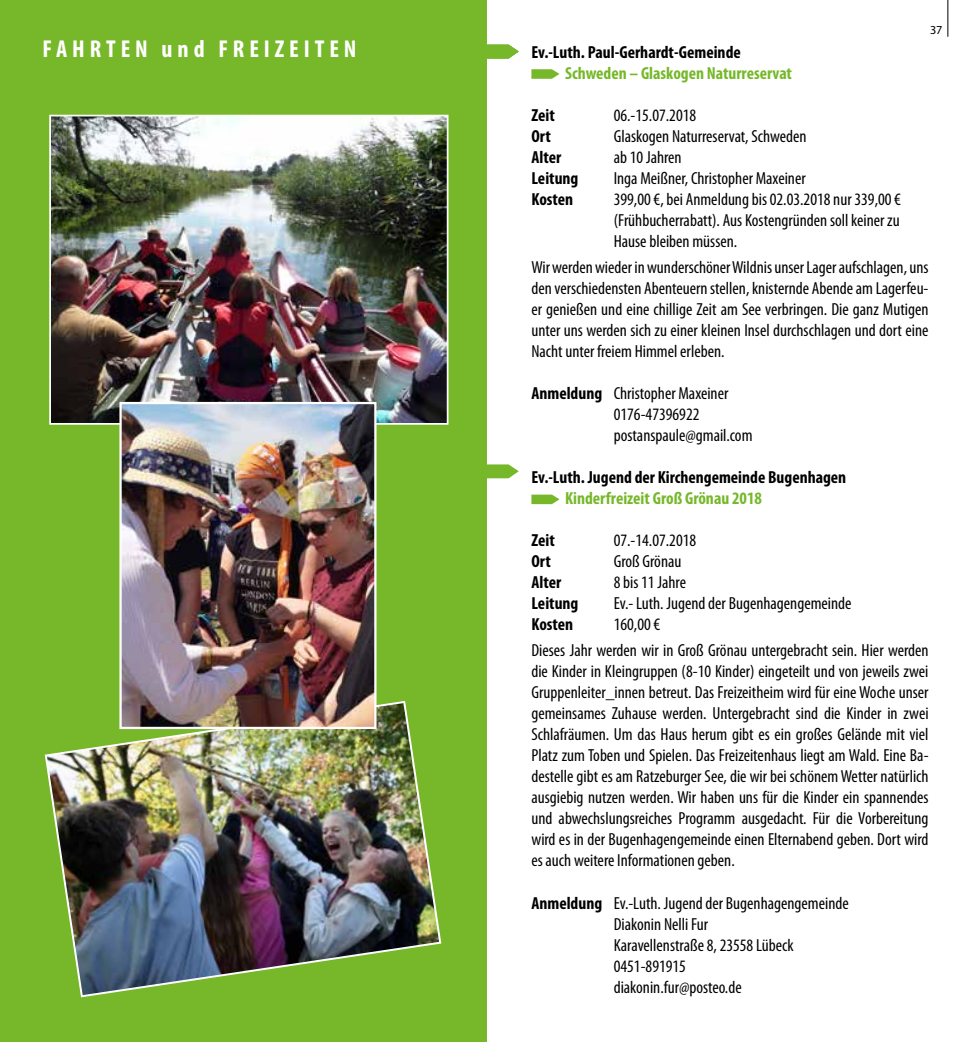
<style>
.page{position:relative;width:973px;height:1042px;background:#fff}
.page>*{position:absolute;margin:0;border:0;box-sizing:border-box;transform-origin:0 0}
.t1{font:700 condensed 24.5px "Myriad Pro";letter-spacing:.2em;color:#fff}
.t2{font:condensed 17.5px/21px "Myriad Pro";color:#000;text-align:justify}
.t3{font:700 condensed 17.5px "Myriad Pro";color:#000}
.t4{font:700 condensed 17.5px "Myriad Pro";color:#76b82a}
.t5{font:12.25px "Myriad";color:#000}
.s1{font-weight:700}
</style>
<div class="page">
<hr style="left:947px;top:0;width:1px;height:37px;background:#000">
<div style="left:0;top:0;width:486px;height:1042px;background:#76b82a"></div>
<img style="left:52px;top:118px;width:393px;height:304px">
<div style="left:49px;top:115px;width:399px;height:310px;border:2px solid #fff"></div>
<img style="left:44px;top:700px;width:398px;height:298px">
<img style="left:122px;top:405px;width:251px;height:321px">
<div style="left:119px;top:402px;width:257px;height:327px;border:2px solid #fff"></div>
<svg style="left:486px;top:45px;width:32px;height:14px"></svg>
<svg style="left:486px;top:464px;width:32px;height:14px"></svg>
<svg style="left:531px;top:69px;width:28px;height:10px"></svg>
<svg style="left:531px;top:494px;width:28px;height:10px"></svg>
<p class="t5" style="left:929px;top:24px;width:14px">37</p>
<h1 class="t1" style="left:42px;top:33px;width:315px">FAHRTEN und FREIZEITEN</h1>
<p class="t3" style="left:531px;top:41px;width:211px">Ev.-Luth. Paul-Gerhardt-Gemeinde</p>
<p class="t4" style="left:565px;top:62px;width:228px">Schweden – Glaskogen Naturreservat</p>
<p class="t3" style="left:531px;top:104px;width:25px">Zeit</p>
<p class="t2" style="left:613px;top:104px;width:84px">06.-15.07.2018</p>
<p class="t3" style="left:531px;top:125px;width:21px">Ort</p>
<p class="t2" style="left:613px;top:125px;width:194px">Glaskogen Naturreservat, Schweden</p>
<p class="t3" style="left:531px;top:146px;width:31px">Alter</p>
<p class="t2" style="left:613px;top:146px;width:69px">ab 10 Jahren</p>
<p class="t3" style="left:531px;top:167px;width:48px">Leitung</p>
<p class="t2" style="left:613px;top:167px;width:193px">Inga Meißner, Christopher Maxeiner</p>
<p class="t3" style="left:531px;top:188px;width:43px">Kosten</p>
<p class="t2" style="left:613px;top:188px;width:289px">399,00 €, bei Anmeldung bis 02.03.2018 nur 339,00 € (Frühbucherrabatt). Aus Kostengründen soll keiner zu Hause bleiben müssen.</p>
<p class="t2" style="left:531px;top:257px;width:398px">Wir werden wieder in wunderschöner Wildnis unser Lager aufschlagen, uns den verschiedensten Abenteuern stellen, knisternde Abende am Lagerfeu&shy;er genießen und eine chillige Zeit am See verbringen. Die ganz Mutigen unter uns werden sich zu einer kleinen Insel durchschlagen und dort eine Nacht unter freiem Himmel erleben.</p>
<p class="t2" style="left:613px;top:383px;width:140px;text-align:left;text-indent:-82px"><span class="s1">Anmeldung</span> Christopher Maxeiner<br>0176-47396922 postanspaule@gmail.com</p>
<p class="t3" style="left:531px;top:466px;width:316px">Ev.-Luth. Jugend der Kirchengemeinde Bugenhagen</p>
<p class="t4" style="left:565px;top:487px;width:198px">Kinderfreizeit Groß Grönau 2018</p>
<p class="t3" style="left:531px;top:529px;width:25px">Zeit</p>
<p class="t2" style="left:613px;top:530px;width:84px">07.-14.07.2018</p>
<p class="t3" style="left:531px;top:550px;width:21px">Ort</p>
<p class="t2" style="left:613px;top:551px;width:69px">Groß Grönau</p>
<p class="t3" style="left:531px;top:571px;width:31px">Alter</p>
<p class="t2" style="left:613px;top:572px;width:74px">8 bis 11 Jahre</p>
<p class="t3" style="left:531px;top:592px;width:48px">Leitung</p>
<p class="t2" style="left:613px;top:593px;width:239px">Ev.- Luth. Jugend der Bugenhagengemeinde</p>
<p class="t3" style="left:531px;top:613px;width:43px">Kosten</p>
<p class="t2" style="left:531px;top:611px;width:398px;line-height:26.2px;text-indent:82px">160,00 €<br>Dieses Jahr werden wir in Groß Grönau untergebracht sein. Hier werden</p>
<p class="t2" style="left:531px;top:661px;width:398px">die Kinder in Kleingruppen (8-10 Kinder) eingeteilt und von jeweils zwei Gruppenleiter_innen betreut. Das Freizeitheim wird für eine Woche unser gemeinsames Zuhause werden. Untergebracht sind die Kinder in zwei Schlafräumen. Um das Haus herum gibt es ein großes Gelände mit viel Platz zum Toben und Spielen. Das Freizeitenhaus liegt am Wald. Eine Ba&shy;destelle gibt es am Ratzeburger See, die wir bei schönem Wetter natürlich ausgiebig nutzen werden. Wir haben uns für die Kinder ein spannendes und abwechslungsreiches Programm ausgedacht. Für die Vorbereitung wird es in der Bugenhagengemeinde einen Elternabend geben. Dort wird es auch weitere Informationen geben.</p>
<p class="t2" style="left:613px;top:892px;width:236px;text-align:left;text-indent:-82px"><span class="s1">Anmeldung</span> Ev.-Luth. Jugend der Bugenhagengemeinde<br>Diakonin Nelli Fur<br>Karavellenstraße 8, 23558 Lübeck<br>0451-891915<br>diakonin.fur@posteo.de</p>
</div>
